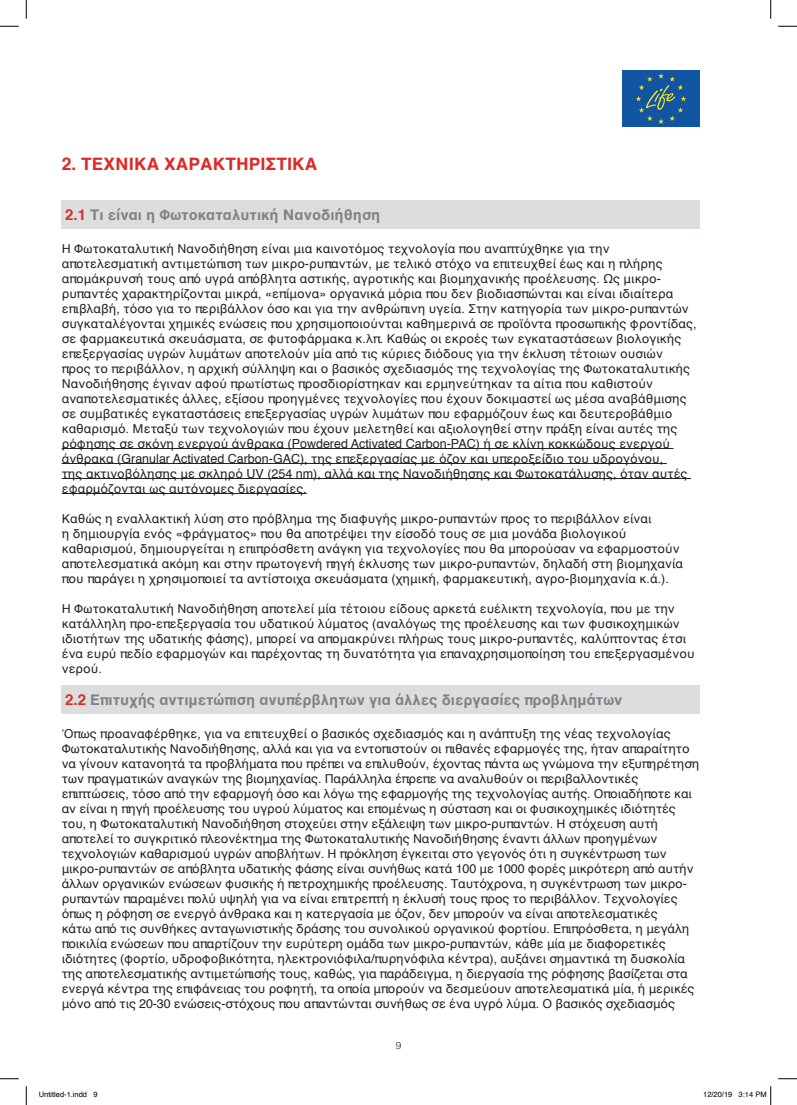
<style>
.page{position:relative;width:797px;height:1105px;background:#fff}
.page>*{position:absolute;margin:0;border:0;box-sizing:border-box;transform-origin:0 0}
.t1{font:700 17.5px "Helvetica";color:#dc2b26}
.t2{font:700 15px "Helvetica";color:#808285}
.t3{font:12.5px/15px "Helvetica";color:#231f20}
.t4{font:300 10px "Helvetica";color:#231f20}
.t5{font:7.5px "Helvetica";color:#000}
.s1{color:#dc2b26}
</style>
<div class="page">
<img style="left:622px;top:71px;width:77px;height:56px">
<div style="left:62px;top:200px;width:637px;height:28px;background:#dcdddf"></div>
<div style="left:62px;top:685px;width:637px;height:29px;background:#dcdddf"></div>
<hr style="left:62px;top:448px;width:611px;height:1px;background:#231f20">
<hr style="left:62px;top:463px;width:604px;height:1px;background:#231f20">
<hr style="left:62px;top:478px;width:629px;height:1px;background:#231f20">
<hr style="left:62px;top:493px;width:245px;height:1px;background:#231f20">
<svg style="left:0;top:25px;width:19px;height:2px"></svg>
<svg style="left:778px;top:25px;width:19px;height:2px"></svg>
<svg style="left:0;top:1078px;width:19px;height:1px"></svg>
<svg style="left:778px;top:1078px;width:19px;height:1px"></svg>
<svg style="left:25px;top:0;width:2px;height:19px"></svg>
<svg style="left:25px;top:1086px;width:2px;height:19px"></svg>
<svg style="left:770px;top:0;width:1px;height:19px"></svg>
<svg style="left:770px;top:1086px;width:1px;height:19px"></svg>
<h1 class="t1" style="left:62px;top:149px;width:257px">2. ΤΕΧΝΙΚΑ ΧΑΡΑΚΤΗΡΙΣΤΙΚΑ</h1>
<p class="t2" style="left:65px;top:203px;width:317px"><span class="s1">2.1</span> Τι είναι η Φωτοκαταλυτική Νανοδιήθηση</p>
<p class="t3" style="left:62px;top:241px;width:636px">Η Φωτοκαταλυτική Νανοδιήθηση είναι μια καινοτόμος τεχνολογία που αναπτύχθηκε για την αποτελεσματική αντιμετώπιση των μικρο-ρυπαντών, με τελικό στόχο να επιτευχθεί έως και η πλήρης απομάκρυνσή τους από υγρά απόβλητα αστικής, αγροτικής και βιομηχανικής προέλευσης. Ως μικρο&shy;ρυπαντές χαρακτηρίζονται μικρά, «επίμονα» οργανικά μόρια που δεν βιοδιασπώνται και είναι ιδιαίτερα επιβλαβή, τόσο για το περιβάλλον όσο και για την ανθρώπινη υγεία. Στην κατηγορία των μικρο-ρυπαντών συγκαταλέγονται χημικές ενώσεις που χρησιμοποιούνται καθημερινά σε προϊόντα προσωπικής φροντίδας, σε φαρμακευτικά σκευάσματα, σε φυτοφάρμακα κ.λπ. Καθώς οι εκροές των εγκαταστάσεων βιολογικής επεξεργασίας υγρών λυμάτων αποτελούν μία από τις κύριες διόδους για την έκλυση τέτοιων ουσιών<br>προς το περιβάλλον, η αρχική σύλληψη και ο βασικός σχεδιασμός της τεχνολογίας της Φωτοκαταλυτικής Νανοδιήθησης έγιναν αφού πρωτίστως προσδιορίστηκαν και ερμηνεύτηκαν τα αίτια που καθιστούν αναποτελεσματικές άλλες, εξίσου προηγμένες τεχνολογίες που έχουν δοκιμαστεί ως μέσα αναβάθμισης σε συμβατικές εγκαταστάσεις επεξεργασίας υγρών λυμάτων που εφαρμόζουν έως και δευτεροβάθμιο καθαρισμό. Μεταξύ των τεχνολογιών που έχουν μελετηθεί και αξιολογηθεί στην πράξη είναι αυτές της ρόφησης σε σκόνη ενεργού άνθρακα (Powdered Activated Carbon-PAC) ή σε κλίνη κοκκώδους ενεργού άνθρακα (Granular Activated Carbon-GAC), της επεξεργασίας με όζον και υπεροξείδιο του υδρογόνου,<br>της ακτινοβόλησης με σκληρό UV (254 nm), αλλά και της Νανοδιήθησης και Φωτοκατάλυσης, όταν αυτές εφαρμόζονται ως αυτόνομες διεργασίες.</p>
<p class="t3" style="left:62px;top:511px;width:623px">Καθώς η εναλλακτική λύση στο πρόβλημα της διαφυγής μικρο-ρυπαντών προς το περιβάλλον είναι<br>η δημιουργία ενός «φράγματος» που θα αποτρέψει την είσοδό τους σε μια μονάδα βιολογικού καθαρισμού, δημιουργείται η επιπρόσθετη ανάγκη για τεχνολογίες που θα μπορούσαν να εφαρμοστούν αποτελεσματικά ακόμη και στην πρωτογενή πηγή έκλυσης των μικρο-ρυπαντών, δηλαδή στη βιομηχανία που παράγει η χρησιμοποιεί τα αντίστοιχα σκευάσματα (χημική, φαρμακευτική, αγρο-βιομηχανία κ.ά.).</p>
<p class="t3" style="left:62px;top:601px;width:634px">Η Φωτοκαταλυτική Νανοδιήθηση αποτελεί μία τέτοιου είδους αρκετά ευέλικτη τεχνολογία, που με την κατάλληλη προ-επεξεργασία του υδατικού λύματος (αναλόγως της προέλευσης και των φυσικοχημικών ιδιοτήτων της υδατικής φάσης), μπορεί να απομακρύνει πλήρως τους μικρο-ρυπαντές, καλύπτοντας έτσι ένα ευρύ πεδίο εφαρμογών και παρέχοντας τη δυνατότητα για επαναχρησιμοποίηση του επεξεργασμένου νερού.</p>
<p class="t2" style="left:65px;top:688px;width:559px"><span class="s1">2.2</span> Επιτυχής αντιμετώπιση ανυπέρβλητων για άλλες διεργασίες προβλημάτων</p>
<p class="t3" style="left:62px;top:726px;width:639px">Όπως προαναφέρθηκε, για να επιτευχθεί ο βασικός σχεδιασμός και η ανάπτυξη της νέας τεχνολογίας Φωτοκαταλυτικής Νανοδιήθησης, αλλά και για να εντοπιστούν οι πιθανές εφαρμογές της, ήταν απαραίτητο να γίνουν κατανοητά τα προβλήματα που πρέπει να επιλυθούν, έχοντας πάντα ως γνώμονα την εξυπηρέτηση των πραγματικών αναγκών της βιομηχανίας. Παράλληλα έπρεπε να αναλυθούν οι περιβαλλοντικές επιπτώσεις, τόσο από την εφαρμογή όσο και λόγω της εφαρμογής της τεχνολογίας αυτής. Οποιαδήποτε και αν είναι η πηγή προέλευσης του υγρού λύματος και επομένως η σύσταση και οι φυσικοχημικές ιδιότητές του, η Φωτοκαταλυτική Νανοδιήθηση στοχεύει στην εξάλειψη των μικρο-ρυπαντών. Η στόχευση αυτή αποτελεί το συγκριτικό πλεονέκτημα της Φωτοκαταλυτικής Νανοδιήθησης έναντι άλλων προηγμένων τεχνολογιών καθαρισμού υγρών αποβλήτων. Η πρόκληση έγκειται στο γεγονός ότι η συγκέντρωση των μικρο-ρυπαντών σε απόβλητα υδατικής φάσης είναι συνήθως κατά 100 με 1000 φορές μικρότερη από αυτήν άλλων οργανικών ενώσεων φυσικής ή πετροχημικής προέλευσης. Ταυτόχρονα, η συγκέντρωση των μικρο&shy;ρυπαντών παραμένει πολύ υψηλή για να είναι επιτρεπτή η έκλυσή τους προς το περιβάλλον. Τεχνολογίες όπως η ρόφηση σε ενεργό άνθρακα και η κατεργασία με όζον, δεν μπορούν να είναι αποτελεσματικές<br>κάτω από τις συνθήκες ανταγωνιστικής δράσης του συνολικού οργανικού φορτίου. Επιπρόσθετα, η μεγάλη ποικιλία ενώσεων που απαρτίζουν την ευρύτερη ομάδα των μικρο-ρυπαντών, κάθε μία με διαφορετικές ιδιότητες (φορτίο, υδροφοβικότητα, ηλεκτρονιόφιλα/πυρηνόφιλα κέντρα), αυξάνει σημαντικά τη δυσκολία της αποτελεσματικής αντιμετώπισής τους, καθώς, για παράδειγμα, η διεργασία της ρόφησης βασίζεται στα ενεργά κέντρα της επιφάνειας του ροφητή, τα οποία μπορούν να δεσμεύουν αποτελεσματικά μία, ή μερικές μόνο από τις 20-30 ενώσεις-στόχους που απαντώνται συνήθως σε ένα υγρό λύμα. Ο βασικός σχεδιασμός</p>
<p class="t4" style="left:396px;top:1037px;width:7px">9</p>
<p class="t5" style="left:39px;top:1089px;width:60px">Untitled-1.indd 9</p>
<p class="t5" style="left:703px;top:1089px;width:65px">12/20/19 3:14 PM</p>
</div>
